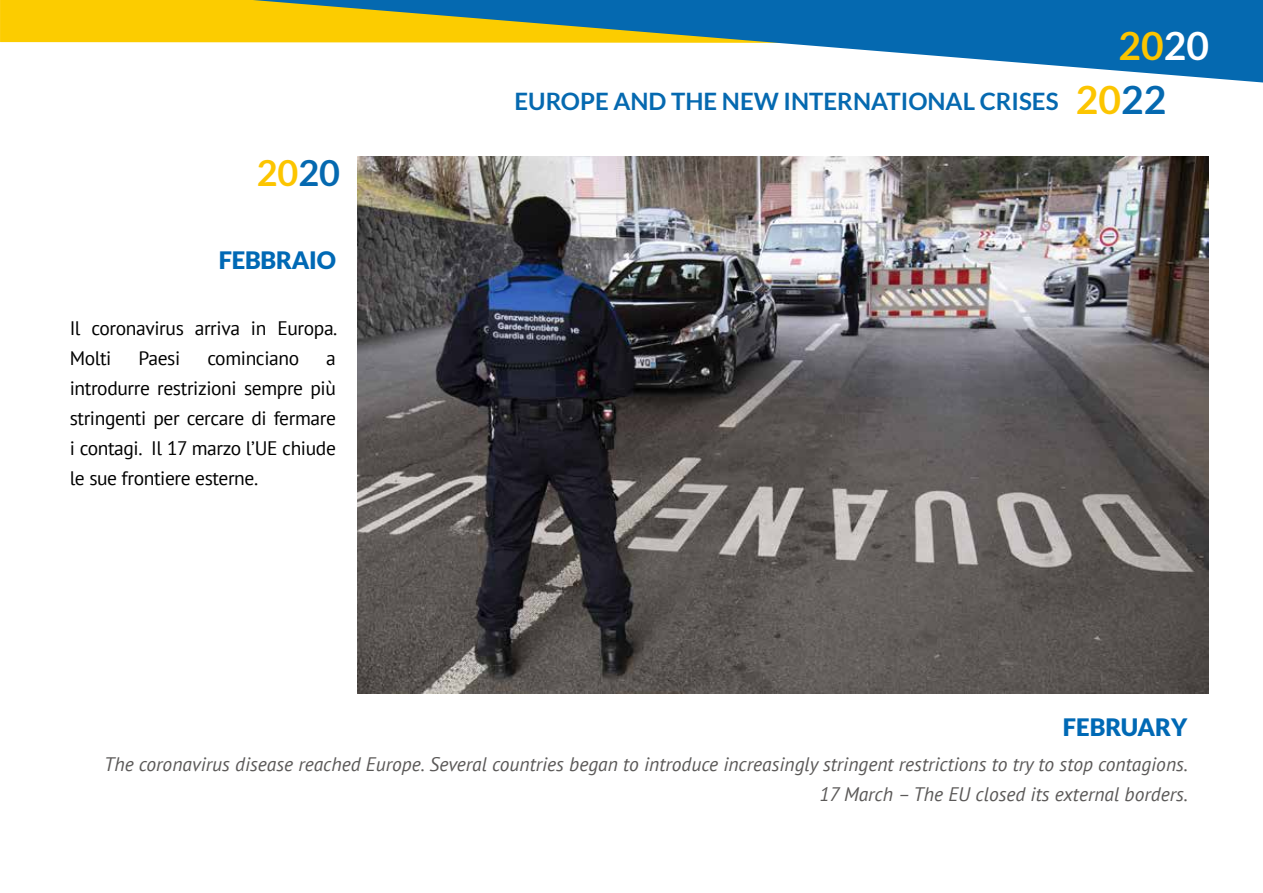
<style>
.page{position:relative;width:1263px;height:893px;background:#fff}
.page>*{position:absolute;margin:0;border:0;box-sizing:border-box;transform-origin:0 0}
.t1{font:700 39px "Lato";color:#fcc500}
.t2{font:700 36px "Lato";color:#fcc500}
.t3{font:700 24px "Lato";color:#0569b0}
.t4{font:900 24px "Lato";letter-spacing:-.01em;color:#0069b5}
.t5{font:italic 19.5px/30px "PT Sans";color:#5b5958;text-align:right}
.t6{font:19.5px/30px "PT Sans";letter-spacing:-.02em;color:#000}
.s1{color:#0569b0}
.s2{color:#fff}
.s3{font-size:39px;color:#fcc500}
.s4{font-size:39px}
</style>
<div class="page">
<img style="left:357px;top:157px;width:852px;height:536px">
<div style="left:0;top:0;width:253px;height:43px;background:#fccc00"></div>
<svg style="left:253px;top:0;width:1010px;height:83px"></svg>
<h2 class="t2" style="left:257px;top:152px;width:85px">20<span class="s1">20</span></h2>
<p class="t4" style="left:219px;top:246px;width:119px">FEBBRAIO</p>
<p class="t6" style="left:70px;top:312px;width:269px">Il coronavirus arriva in Europa.<br>Molti</p>
<p class="t6" style="left:139px;top:342px;width:43px">Paesi</p>
<p class="t6" style="left:207px;top:342px;width:93px">cominciano</p>
<p class="t6" style="left:70px;top:342px;width:268px;text-align:justify;text-indent:257px">a introdurre restrizioni sempre più stringenti per cercare di fermare i contagi. Il 17 marzo l’UE chiude le sue frontiere esterne.</p>
<h1 class="t1" style="left:1118px;top:24px;width:92px">20<span class="s2">20</span></h1>
<p class="t3" style="left:514px;top:87px;width:653px">EUROPE AND THE NEW INTERNATIONAL CRISES <span class="s3">20</span><span class="s4">22</span></p>
<p class="t4" style="left:1063px;top:713px;width:126px">FEBRUARY</p>
<p class="t5" style="left:104px;top:748px;width:1085px">The coronavirus disease reached Europe. Several countries began to introduce increasingly stringent restrictions to try to stop contagions.<br>17 March – The EU closed its external borders.</p>
</div>
